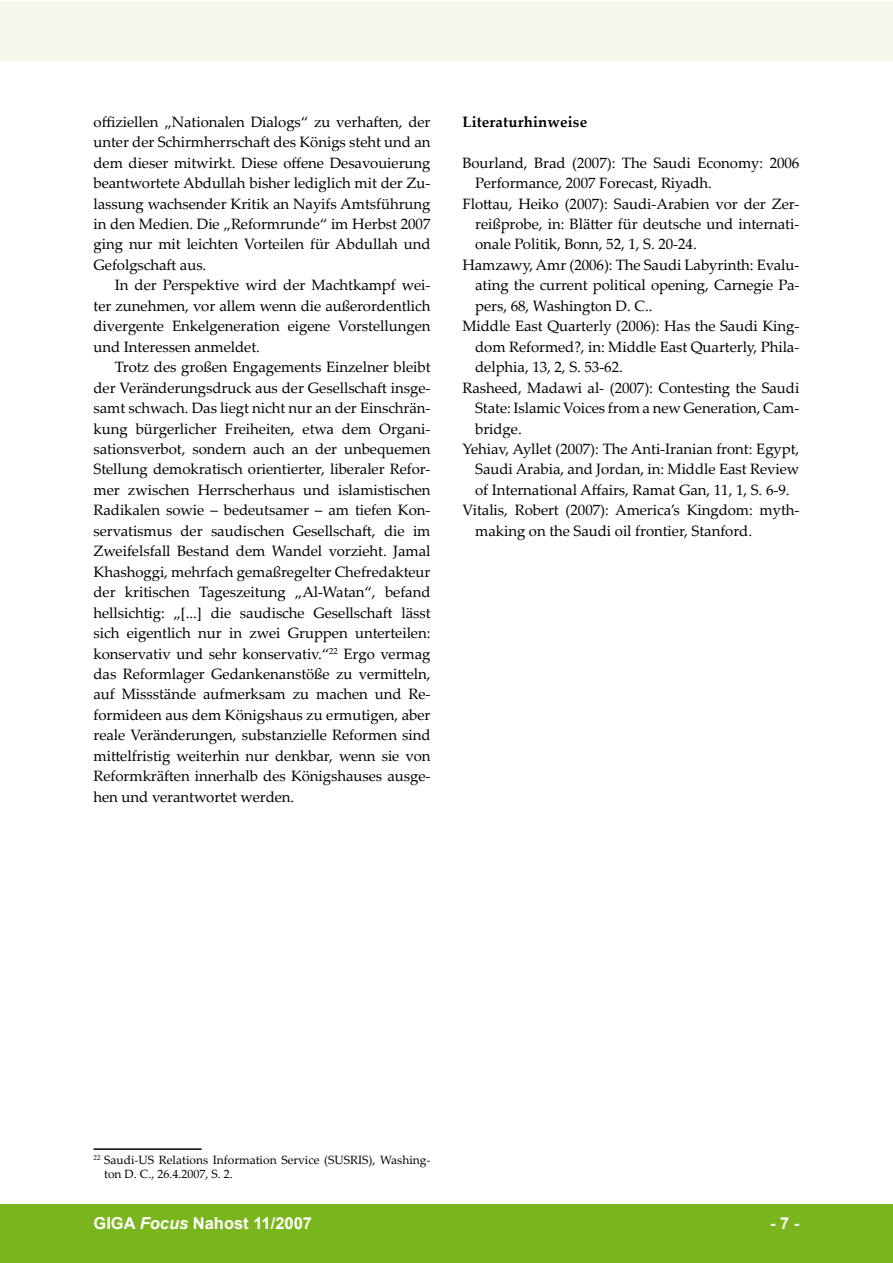
<style>
.page{position:relative;width:893px;height:1263px;background:#fff}
.page>*{position:absolute;margin:0;border:0;box-sizing:border-box;transform-origin:0 0}
.t1{font:700 16.5px "Arial";color:#fff}
.t2{font:15px/20.4px "Palatino Linotype";letter-spacing:-.005em;color:#000;text-align:justify}
.t3{font:700 15px "Palatino Linotype";letter-spacing:.01em;color:#000}
.t4{font:12px/14.4px "Palatino Linotype";color:#000}
.s1{font-style:italic}
</style>
<div class="page">
<div style="left:0;top:1204px;width:893px;height:59px;background:#7ab51d"></div>
<div style="left:0;top:1px;width:893px;height:59px;background:#f4f8ec"></div>
<hr style="left:94px;top:1148px;width:108px;height:2px;background:#000">
<p class="t2" style="left:94px;top:111px;width:339px">offiziellen „Nationalen Dialogs“ zu verhaften, der unter der Schirmherrschaft des Königs steht und an dem dieser mitwirkt. Diese offene Desavouierung beantwortete Abdullah bisher lediglich mit der Zu&shy;lassung wachsender Kritik an Nayifs Amtsführung in den Medien. Die „Reformrunde“ im Herbst 2007 ging nur mit leichten Vorteilen für Abdullah und Gefolgschaft aus.</p>
<p class="t2" style="left:94px;top:274px;width:338px;text-indent:21px">In der Perspektive wird der Machtkampf wei&shy;ter zunehmen, vor allem wenn die außerordentlich divergente Enkelgeneration eigene Vorstellungen und Interessen anmeldet.</p>
<p class="t2" style="left:94px;top:356px;width:339px;text-indent:21px">Trotz des großen Engagements Einzelner bleibt der Veränderungsdruck aus der Gesellschaft insge&shy;samt schwach. Das liegt nicht nur an der Einschrän&shy;kung bürgerlicher Freiheiten, etwa dem Organi&shy;sationsverbot, sondern auch an der unbequemen Stellung demokratisch orientierter, liberaler Refor&shy;mer zwischen Herrscherhaus und islamistischen Radikalen sowie – bedeutsamer – am tiefen Kon&shy;servatismus der saudischen Gesellschaft, die im Zweifelsfall Bestand dem Wandel vorzieht. Jamal Khashoggi, mehrfach gemaßregelter Chefredakteur der kritischen Tageszeitung „Al-Watan“, befand hellsichtig: „[...] die saudische Gesellschaft lässt sich eigentlich nur in zwei Gruppen unterteilen: konservativ und sehr konservativ.“<sup>22</sup> Ergo vermag das Reformlager Gedankenanstöße zu vermitteln, auf Missstände aufmerksam zu machen und Re&shy;formideen aus dem Königshaus zu ermutigen, aber reale Veränderungen, substanzielle Reformen sind mittelfristig weiterhin nur denkbar, wenn sie von Reformkräften innerhalb des Königshauses ausge&shy;hen und verantwortet werden.</p>
<p class="t3" style="left:462px;top:111px;width:126px">Literaturhinweise</p>
<p class="t2" style="left:462px;top:152px;width:338px">Bourland, Brad (2007): The Saudi Economy: 2006</p>
<p class="t2" style="left:475px;top:172px;width:238px">Performance, 2007 Forecast, Riyadh.</p>
<p class="t2" style="left:462px;top:193px;width:338px">Flottau, Heiko (2007): Saudi-Arabien vor der Zer-</p>
<p class="t2" style="left:475px;top:213px;width:326px">reißprobe, in: Blätter für deutsche und internati-</p>
<p class="t2" style="left:475px;top:234px;width:223px">onale Politik, Bonn, 52, 1, S. 20-24.</p>
<p class="t2" style="left:462px;top:254px;width:338px">Hamzawy, Amr (2006): The Saudi Labyrinth: Evalu-</p>
<p class="t2" style="left:475px;top:274px;width:326px">ating the current political opening, Carnegie Pa-</p>
<p class="t2" style="left:475px;top:295px;width:179px">pers, 68, Washington D. C..</p>
<p class="t2" style="left:462px;top:315px;width:338px">Middle East Quarterly (2006): Has the Saudi King-</p>
<p class="t2" style="left:475px;top:336px;width:326px">dom Reformed?, in: Middle East Quarterly, Phila-</p>
<p class="t2" style="left:475px;top:356px;width:149px">delphia, 13, 2, S. 53-62.</p>
<p class="t2" style="left:462px;top:377px;width:338px">Rasheed, Madawi al- (2007): Contesting the Saudi</p>
<p class="t2" style="left:475px;top:397px;width:325px">State: Islamic Voices from a new Generation, Cam-</p>
<p class="t2" style="left:475px;top:418px;width:48px">bridge.</p>
<p class="t2" style="left:462px;top:438px;width:338px">Yehiav, Ayllet (2007): The Anti-Iranian front: Egypt,</p>
<p class="t2" style="left:475px;top:459px;width:326px">Saudi Arabia, and Jordan, in: Middle East Review</p>
<p class="t2" style="left:475px;top:479px;width:316px">of International Affairs, Ramat Gan, 11, 1, S. 6-9.</p>
<p class="t2" style="left:462px;top:499px;width:338px">Vitalis, Robert (2007): America’s Kingdom: myth-</p>
<p class="t2" style="left:475px;top:520px;width:278px">making on the Saudi oil frontier, Stanford.</p>
<p class="t4" style="left:104px;top:1152px;width:328px;text-indent:-11px"><sup>22</sup> Saudi-US Relations Information Service (SUSRIS), Washing&shy;ton D. C., 26.4.2007, S. 2.</p>
<p class="t1" style="left:94px;top:1212px;width:220px">GIGA <span class="s1">Focus</span> Nahost 11/2007</p>
<p class="t1" style="left:770px;top:1212px;width:31px">- -</p>
</div>
